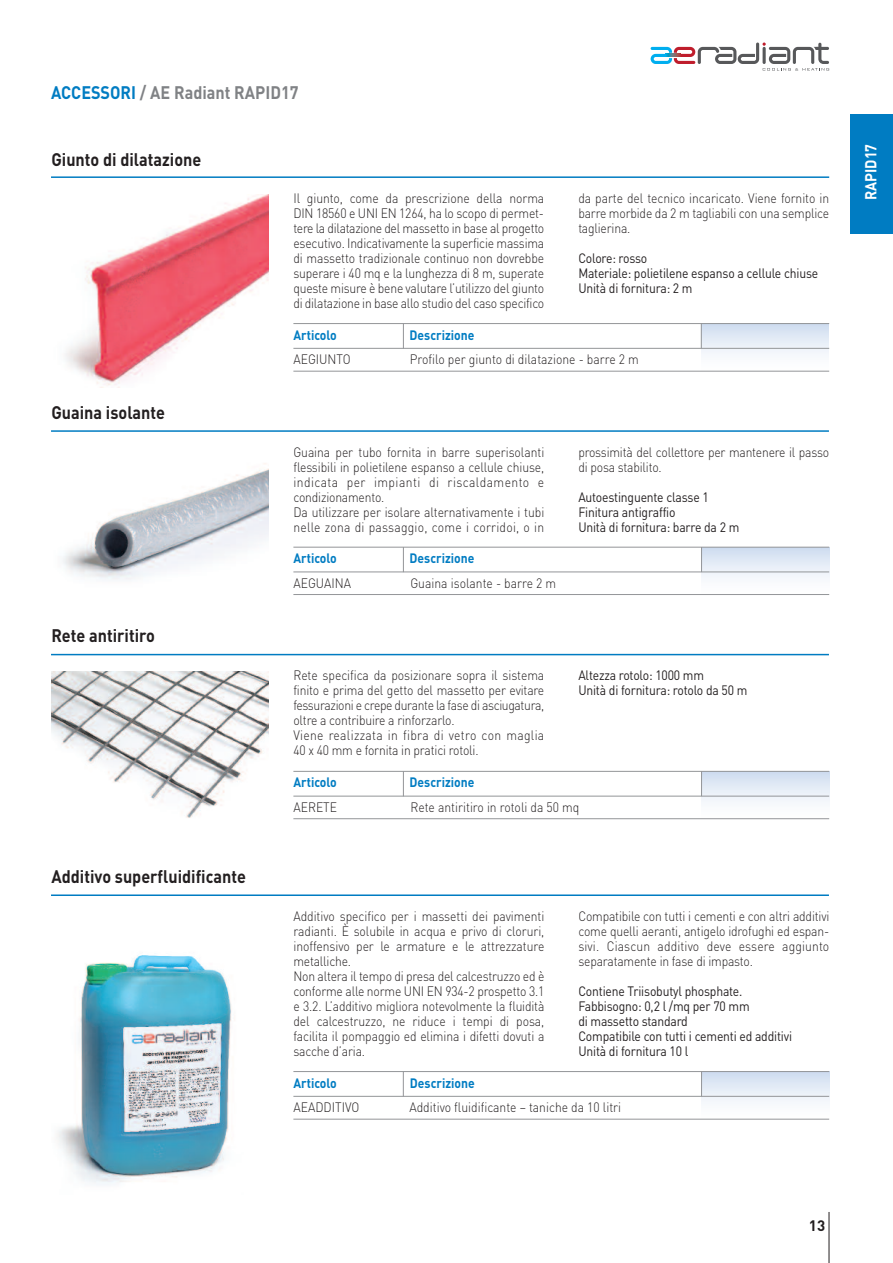
<style>
.page{position:relative;width:893px;height:1263px;background:#fff}
.page>*{position:absolute;margin:0;border:0;box-sizing:border-box;transform-origin:0 0}
.t1{font:700 18px "DIN";color:#231f20;scale:.9 1}
.t2{font:700 18px "DIN";color:#808285;scale:.9 1}
.t3{font:700 15.75px "DIN";color:#fff;scale:.9 1}
.t4{font:700 15px "DIN";color:#231f20}
.t5{font:300 13.5px/15px "DIN";letter-spacing:-.01em;color:#231f20;scale:.9 1}
.t6{font:13.5px/15px "DIN";letter-spacing:-.015em;color:#231f20;scale:.9 1}
.t7{font:700 13.5px "DIN";color:#007cc2;scale:.9 1}
.s1{color:#007cc2}
</style>
<div class="page">
<div style="left:850px;top:115px;width:43px;height:119px;background:#007cc2"></div>
<img style="left:65px;top:195px;width:204px;height:190px">
<svg style="left:702px;top:1072px;width:127px;height:47px"></svg>
<svg style="left:701px;top:1072px;width:1px;height:24px"></svg>
<svg style="left:702px;top:772px;width:127px;height:30px"></svg>
<svg style="left:701px;top:772px;width:1px;height:24px"></svg>
<div style="left:702px;top:547px;width:127px;height:48px;background:linear-gradient(to bottom,#d1dff1,#fff)"></div>
<svg style="left:701px;top:548px;width:1px;height:23px"></svg>
<svg style="left:701px;top:324px;width:128px;height:47px"></svg>
<svg style="left:701px;top:324px;width:1px;height:24px"></svg>
<hr style="left:829px;top:1212px;width:1px;height:51px;background:#231f20">
<svg style="left:651px;top:43px;width:178px;height:28px"></svg>
<hr style="left:51px;top:430px;width:778px;height:2px;background:#007cc2">
<hr style="left:293px;top:594px;width:536px;height:1px;background:#939598">
<hr style="left:293px;top:571px;width:536px;height:1px;background:#939598">
<svg style="left:403px;top:548px;width:1px;height:23px"></svg>
<hr style="left:293px;top:547px;width:536px;height:1px;background:#939598">
<img style="left:62px;top:463px;width:207px;height:116px">
<hr style="left:293px;top:371px;width:536px;height:1px;background:#939598">
<hr style="left:51px;top:176px;width:778px;height:2px;background:#007cc2">
<hr style="left:293px;top:348px;width:536px;height:1px;background:#939598">
<svg style="left:403px;top:324px;width:1px;height:24px"></svg>
<hr style="left:293px;top:323px;width:536px;height:1px;background:#939598">
<hr style="left:51px;top:654px;width:778px;height:1px;background:#007cc2">
<hr style="left:293px;top:818px;width:536px;height:1px;background:#939598">
<hr style="left:293px;top:796px;width:536px;height:1px;background:#939598">
<svg style="left:403px;top:772px;width:1px;height:24px"></svg>
<hr style="left:293px;top:771px;width:536px;height:1px;background:#939598">
<img style="left:51px;top:672px;width:218px;height:146px">
<hr style="left:51px;top:894px;width:778px;height:2px;background:#007cc2">
<hr style="left:293px;top:1119px;width:536px;height:1px;background:#939598">
<hr style="left:293px;top:1096px;width:536px;height:1px;background:#939598">
<svg style="left:403px;top:1072px;width:1px;height:24px"></svg>
<hr style="left:293px;top:1071px;width:536px;height:1px;background:#939598">
<img style="left:57px;top:955px;width:175px;height:230px">
<h1 class="t2" style="left:51px;top:83px;width:277px"><span class="s1">ACCESSORI</span> / AE Radiant RAPID17</h1>
<h1 class="t1" style="left:51px;top:149px;width:168px">Giunto di dilatazione</h1>
<h1 class="t1" style="left:51px;top:402px;width:128px">Guaina isolante</h1>
<h1 class="t1" style="left:51px;top:625px;width:116px">Rete antiritiro</h1>
<h1 class="t1" style="left:51px;top:866px;width:218px">Additivo superfluidificante</h1>
<p class="t5" style="left:293px;top:190px;width:280px;text-align:justify">Il giunto, come da prescrizione della norma DIN 18560 e UNI EN 1264, ha lo scopo di permet&shy;tere la dilatazione del massetto in base al progetto esecutivo. Indicativamente la superficie massima di massetto tradizionale continuo non dovrebbe superare i 40 mq e la lunghezza di 8 m, superate queste misure è bene valutare l’utilizzo del giunto di dilatazione in base allo studio del caso specifico</p>
<p class="t5" style="left:578px;top:190px;width:280px;text-align:justify">da parte del tecnico incaricato. Viene fornito in barre morbide da 2 m tagliabili con una semplice taglierina.</p>
<p class="t6" style="left:578px;top:250px;width:268px">Colore: rosso<br>Materiale: polietilene espanso a cellule chiuse<br>Unità di fornitura: 2 m</p>
<p class="t7" style="left:293px;top:327px;width:50px">Articolo</p>
<p class="t7" style="left:410px;top:327px;width:74px">Descrizione</p>
<p class="t5" style="left:293px;top:352px;width:65px">AEGIUNTO</p>
<p class="t5" style="left:410px;top:352px;width:256px">Profilo per giunto di dilatazione - barre 2 m</p>
<p class="t5" style="left:293px;top:445px;width:280px">Guaina per tubo fornita in barre superisolanti flessibili in polietilene espanso a cellule chiuse, indicata per impianti di riscaldamento e condizionamento.<br>Da utilizzare per isolare alternativamente i tubi nelle zona di passaggio, come i corridoi, o in</p>
<p class="t5" style="left:578px;top:445px;width:280px">prossimità del collettore per mantenere il passo di posa stabilito.</p>
<p class="t6" style="left:578px;top:490px;width:180px">Autoestinguente classe 1<br>Finitura antigraffio<br>Unità di fornitura: barre da 2 m</p>
<p class="t7" style="left:293px;top:550px;width:50px">Articolo</p>
<p class="t7" style="left:410px;top:551px;width:74px">Descrizione</p>
<p class="t5" style="left:293px;top:575px;width:66px">AEGUAINA</p>
<p class="t5" style="left:410px;top:575px;width:163px">Guaina isolante - barre 2 m</p>
<p class="t5" style="left:293px;top:668px;width:280px">Rete specifica da posizionare sopra il sistema finito e prima del getto del massetto per evitare fessurazioni e crepe durante la fase di asciugatura, oltre a contribuire a rinforzarlo.<br>Viene realizzata in fibra di vetro con maglia 40 x 40 mm e fornita in pratici rotoli.</p>
<p class="t6" style="left:578px;top:668px;width:189px">Altezza rotolo: 1000 mm<br>Unità di fornitura: rotolo da 50 m</p>
<p class="t7" style="left:293px;top:775px;width:50px">Articolo</p>
<p class="t7" style="left:410px;top:775px;width:74px">Descrizione</p>
<p class="t5" style="left:293px;top:800px;width:50px">AERETE</p>
<p class="t5" style="left:410px;top:800px;width:189px">Rete antiritiro in rotoli da 50 mq</p>
<p class="t5" style="left:293px;top:909px;width:280px">Additivo specifico per i massetti dei pavimenti radianti. È solubile in acqua e privo di cloruri, inoffensivo per le armature e le attrezzature metalliche.<br>Non altera il tempo di presa del calcestruzzo ed è conforme alle norme UNI EN 934-2 prospetto 3.1 e 3.2. L’additivo migliora notevolmente la fluidità del calcestruzzo, ne riduce i tempi di posa, facilita il pompaggio ed elimina i difetti dovuti a sacche d’aria.</p>
<p class="t5" style="left:578px;top:909px;width:280px;text-align:justify">Compatibile con tutti i cementi e con altri additivi come quelli aeranti, antigelo idrofughi ed espan&shy;sivi. Ciascun additivo deve essere aggiunto separatamente in fase di impasto.</p>
<p class="t6" style="left:578px;top:984px;width:239px">Contiene Triisobutyl phosphate.<br>Fabbisogno: 0,2 l /mq per 70 mm<br>di massetto standard<br>Compatibile con tutti i cementi ed additivi<br>Unità di fornitura 10 l</p>
<p class="t7" style="left:293px;top:1075px;width:50px">Articolo</p>
<p class="t7" style="left:410px;top:1075px;width:74px">Descrizione</p>
<p class="t5" style="left:293px;top:1100px;width:75px">AEADDITIVO</p>
<p class="t5" style="left:409px;top:1100px;width:237px">Additivo fluidificante – taniche da 10 litri</p>
<p class="t3" style="left:862px;top:200px;width:64px;rotate:-90deg">RAPID17</p>
<p class="t4" style="left:809px;top:1217px;width:18px">13</p>
</div>
